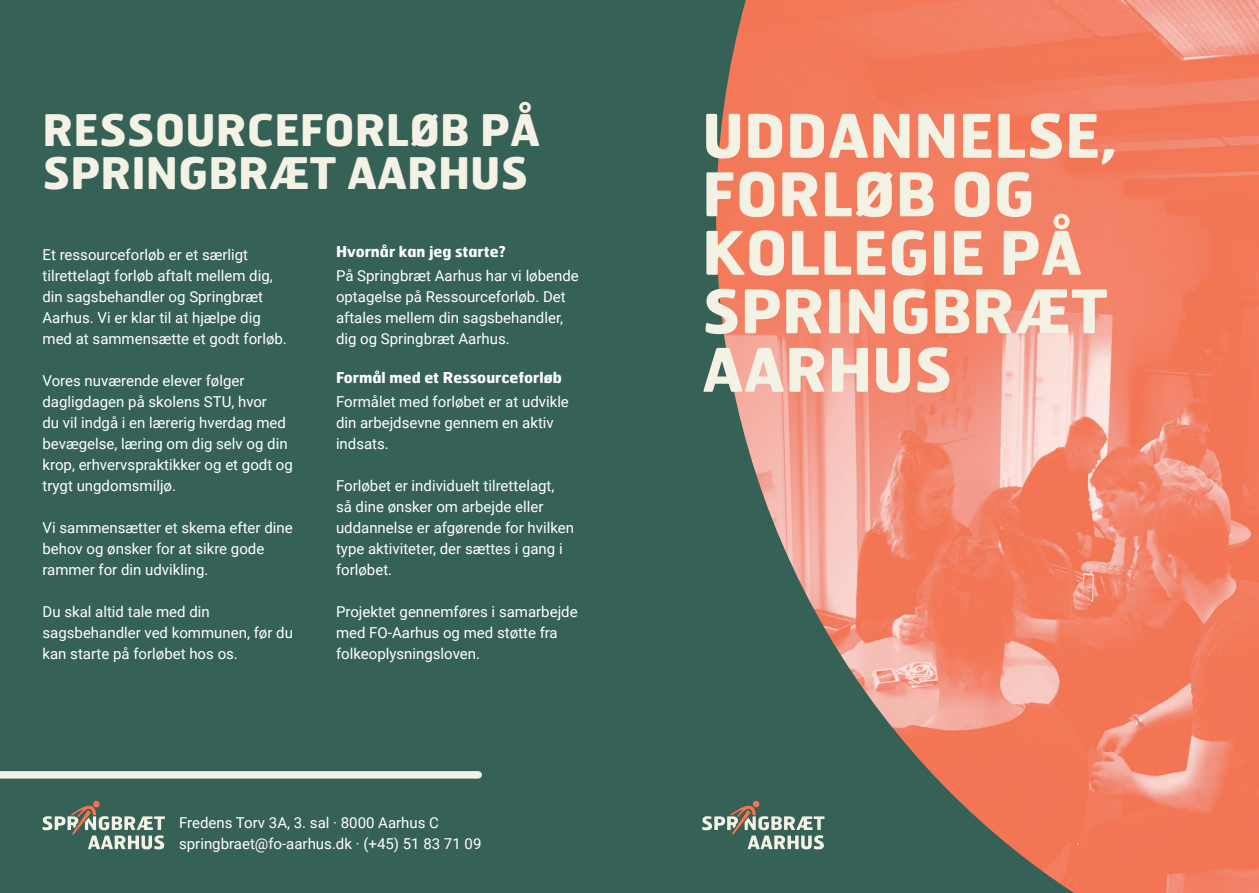
<style>
.page{position:relative;width:1259px;height:893px;background:#366156}
.page>*{position:absolute;margin:0;border:0;box-sizing:border-box;transform-origin:0 0}
.t1{font:700 60px/58.5px "Hermes";color:#f4f2e4}
.t2{font:700 43.5px/43.5px "Hermes";color:#f4f2e4}
.t3{font:15px/21px "Roboto";color:#fff}
.t4{font:700 15px "Hermes";color:#fff}
</style>
<div class="page">
<img style="left:716px;top:0;width:543px;height:893px">
<div style="left:93px;top:801px;width:7px;height:6px;background:#f3744f;border-radius:50%"></div>
<svg style="left:43px;top:805px;width:122px;height:44px"></svg>
<svg style="left:702px;top:801px;width:122px;height:48px"></svg>
<div style="left:0;top:771px;width:478px;height:8px;background:#f4f2e4"></div>
<h2 class="t2" style="left:43px;top:106px;width:499px">RESSOURCEFORLØB PÅ<br>SPRINGBRÆT AARHUS</h2>
<p class="t3" style="left:43px;top:244px;width:246px">Et ressourceforløb er et særligt tilrettelagt forløb aftalt mellem dig, din sagsbehandler og Springbræt Aarhus. Vi er klar til at hjælpe dig med at sammensætte et godt forløb.</p>
<p class="t3" style="left:43px;top:370px;width:252px">Vores nuværende elever følger dagligdagen på skolens STU, hvor<br>du vil indgå i en lærerig hverdag med bevægelse, læring om dig selv og din krop, erhvervspraktikker og et godt og trygt ungdomsmiljø.</p>
<p class="t3" style="left:43px;top:517px;width:252px">Vi sammensætter et skema efter dine behov og ønsker for at sikre gode rammer for din udvikling.</p>
<p class="t3" style="left:43px;top:601px;width:252px">Du skal altid tale med din sagsbehandler ved kommunen, før du kan starte på forløbet hos os.</p>
<p class="t4" style="left:336px;top:242px;width:171px">Hvornår kan jeg starte?</p>
<p class="t3" style="left:336px;top:265px;width:244px">På Springbræt Aarhus har vi løbende optagelse på Ressourceforløb. Det aftales mellem din sagsbehandler, dig og Springbræt Aarhus.</p>
<p class="t4" style="left:336px;top:368px;width:227px">Formål med et Ressourceforløb</p>
<p class="t3" style="left:336px;top:391px;width:234px">Formålet med forløbet er at udvikle din arbejdsevne gennem en aktiv indsats.</p>
<p class="t3" style="left:336px;top:475px;width:240px">Forløbet er individuelt tilrettelagt,<br>så dine ønsker om arbejde eller uddannelse er afgørende for hvilken type aktiviteter, der sættes i gang i forløbet.</p>
<p class="t3" style="left:336px;top:601px;width:243px">Projektet gennemføres i samarbejde med FO-Aarhus og med støtte fra folkeoplysningsloven.</p>
<p class="t3" style="left:179px;top:812px;width:304px">Fredens Torv 3A, 3. sal · 8000 Aarhus C springbraet@fo-aarhus.dk · (+45) 51 83 71 09</p>
<h1 class="t1" style="left:702px;top:104px;width:417px">UDDANNELSE,<br>FORLØB OG<br>KOLLEGIE PÅ<br>SPRINGBRÆT<br>AARHUS</h1>
</div>
